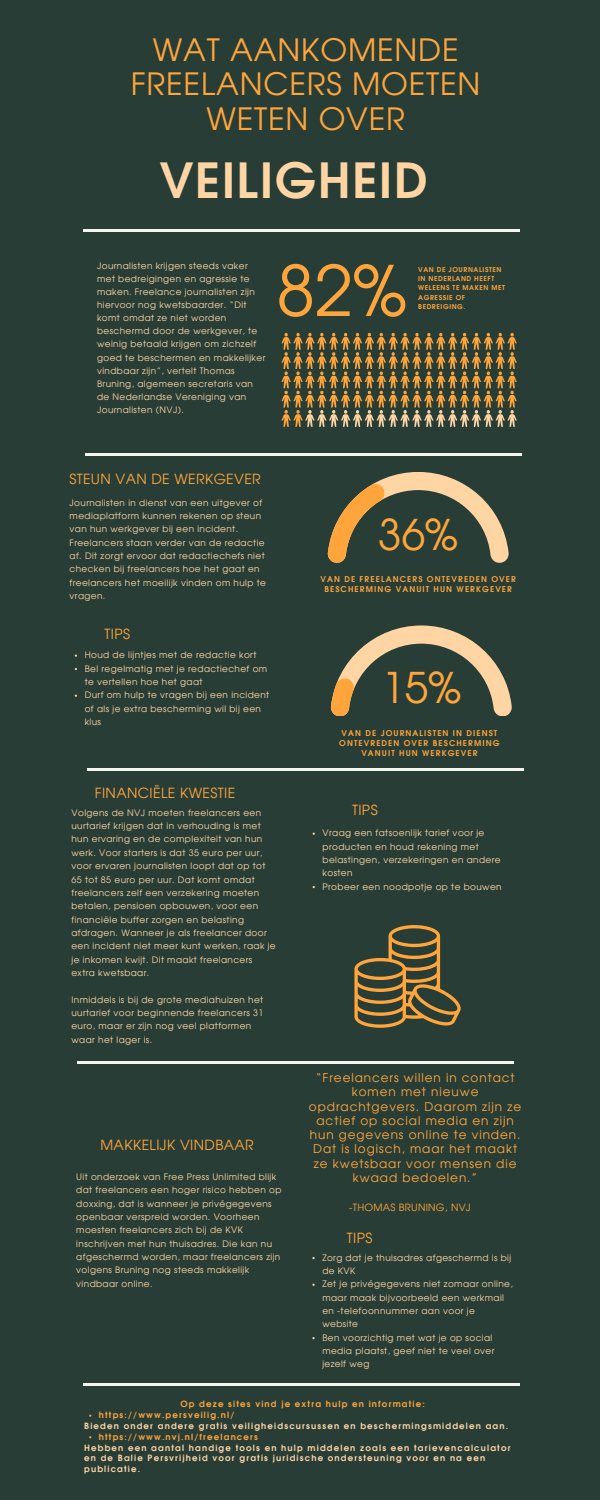
<style>
.page{position:relative;width:600px;height:1500px;background:#283d36}
.page>*{position:absolute;margin:0;border:0;box-sizing:border-box;transform-origin:0 0}
.t1{font:69.4px "Evolventa";color:#ffa53b}
.t2{font:700 48.5px "Evolventa";letter-spacing:.03em;color:#ffd5a4}
.t3{font:42.4px "Evolventa";color:#ffa53b}
.t4{font:30.8px/34.5px "Evolventa";letter-spacing:.03em;color:#ffa53b;text-align:center}
.t5{font:14px "Evolventa";letter-spacing:.03em;color:#ffa53b}
.t6{font:12px/14.2px "Evolventa";letter-spacing:.08em;color:#ffa53b;text-align:center}
.t7{font:10px "Evolventa";letter-spacing:.03em;color:#ffa53b}
.t8{font:8.9px/13.4px "Evolventa";letter-spacing:.045em;color:#ffd5a4}
.t9{font:700 8.6px/10.8px "Evolventa";letter-spacing:.135em;color:#ffd5a4}
.t10{font:700 8.6px "Evolventa";letter-spacing:.135em;color:#ffa53b}
.t11{font:700 8px/10.1px "Evolventa";letter-spacing:.135em;color:#ffa53b;text-align:center}
.t12{font:700 6.7px/9.1px "Evolventa";letter-spacing:.08em;color:#ffa53b}
</style>
<div class="page">
<hr style="left:83px;top:229px;width:437px;height:2px;background:#f5f5ef">
<hr style="left:85px;top:453px;width:437px;height:2px;background:#f5f5ef">
<hr style="left:87px;top:768px;width:437px;height:3px;background:#f5f5ef">
<svg style="left:331px;top:625px;width:181px;height:91px"></svg>
<svg style="left:328px;top:472px;width:181px;height:91px"></svg>
<hr style="left:77px;top:1062px;width:437px;height:2px;background:#f5f5ef">
<svg style="left:281px;top:333px;width:57px;height:17px"></svg>
<svg style="left:305px;top:410px;width:57px;height:17px"></svg>
<hr style="left:84px;top:1383px;width:436px;height:2px;background:#f5f5ef">
<svg style="left:354px;top:925px;width:107px;height:103px"></svg>
<p class="t4" style="left:131px;top:34px;width:351px">WAT AANKOMENDE<br>FREELANCERS MOETEN<br>WETEN OVER</p>
<p class="t2" style="left:160px;top:159px;width:269px">VEILIGHEID</p>
<p class="t8" style="left:97px;top:260px;width:170px;line-height:13.1px">Journalisten krijgen steeds vaker met bedreigingen en agressie te maken. Freelance journalisten zijn hiervoor nog kwetsbaarder. “Dit komt omdat ze niet worden beschermd door de werkgever, te weinig betaald krijgen om zichzelf goed te beschermen en makkelijker vindbaar zijn”, vertelt Thomas<br>Bruning, algemeen secretaris van de Nederlandse Vereniging van<br>Journalisten (NVJ).</p>
<p class="t1" style="left:276px;top:261px;width:132px">82%</p>
<p class="t12" style="left:418px;top:266px;width:88px">VAN DE JOURNALISTEN<br>IN NEDERLAND HEEFT<br>WELEENS TE MAKEN MET<br>AGRESSIE OF<br>BEDREIGING.</p>
<p class="t5" style="left:69px;top:473px;width:193px">STEUN VAN DE WERKGEVER</p>
<p class="t8" style="left:70px;top:496px;width:198px">Journalisten in dienst van een uitgever of mediaplatform kunnen rekenen op steun van hun werkgever bij een incident.<br>Freelancers staan verder van de redactie af. Dit zorgt ervoor dat redactiechefs niet checken bij freelancers hoe het gaat en freelancers het moeilijk vinden om hulp te vragen.</p>
<p class="t5" style="left:105px;top:628px;width:27px">TIPS</p>
<p class="t8" style="left:85px;top:649px;width:173px">Houd de lijntjes met de redactie kort</p>
<p class="t8" style="left:85px;top:662px;width:184px">Bel regelmatig met je redactiechef om te vertellen hoe het gaat</p>
<p class="t8" style="left:85px;top:689px;width:186px">Durf om hulp te vragen bij een incident of als je extra bescherming wil bij een klus</p>
<p class="t5" style="left:95px;top:787px;width:142px">FINANCIËLE KWESTIE</p>
<p class="t8" style="left:71px;top:806px;width:206px">Volgens de NVJ moeten freelancers een uurtarief krijgen dat in verhouding is met hun ervaring en de complexiteit van hun werk. Voor starters is dat 35 euro per uur, voor ervaren journalisten loopt dat op tot 65 tot 85 euro per uur. Dat komt omdat freelancers zelf een verzekering moeten betalen, pensioen opbouwen, voor een financiële buffer zorgen en belasting afdragen. Wanneer je als freelancer door een incident niet meer kunt werken, raak je je inkomen kwijt. Dit maakt freelancers extra kwetsbaar.</p>
<p class="t8" style="left:71px;top:993px;width:194px">Inmiddels is bij de grote mediahuizen het uurtarief voor beginnende freelancers 31 euro, maar er zijn nog veel platformen waar het lager is.</p>
<p class="t5" style="left:100px;top:1139px;width:155px">MAKKELIJK VINDBAAR</p>
<p class="t8" style="left:76px;top:1170px;width:207px">Uit onderzoek van Free Press Unlimited blijk dat freelancers een hoger risico hebben op doxxing, dat is wanneer je privégegevens openbaar verspreid worden. Voorheen moesten freelancers zich bij de KVK inschrijven met hun thuisadres. Die kan nu afgeschermd worden, maar freelancers zijn volgens Bruning nog steeds makkelijk vindbaar online.</p>
<p class="t3" style="left:378px;top:516px;width:81px">36%</p>
<p class="t11" style="left:320px;top:575px;width:197px">VAN DE FREELANCERS ONTEVREDEN OVER<br>BESCHERMING VANUIT HUN WERKGEVER</p>
<p class="t3" style="left:381px;top:669px;width:81px">15%</p>
<p class="t11" style="left:339px;top:728px;width:162px">VAN DE JOURNALISTEN IN DIENST<br>ONTEVREDEN OVER BESCHERMING<br>VANUIT HUN WERKGEVER</p>
<p class="t5" style="left:352px;top:803px;width:27px">TIPS</p>
<p class="t8" style="left:323px;top:827px;width:180px">Vraag een fatsoenlijk tarief voor je producten en houd rekening met belastingen, verzekeringen en andere kosten</p>
<p class="t8" style="left:323px;top:880px;width:181px">Probeer een noodpotje op te bouwen</p>
<p class="t6" style="left:309px;top:1072px;width:214px">“Freelancers willen in contact komen met nieuwe opdrachtgevers. Daarom zijn ze actief op social media en zijn hun gegevens online te vinden.<br>Dat is logisch, maar het maakt ze kwetsbaar voor mensen die kwaad bedoelen.”</p>
<p class="t7" style="left:349px;top:1203px;width:123px">-THOMAS BRUNING, NVJ</p>
<p class="t5" style="left:347px;top:1232px;width:27px">TIPS</p>
<p class="t8" style="left:322px;top:1251px;width:190px">Zorg dat je thuisadres afgeschermd is bij de KVK</p>
<p class="t8" style="left:322px;top:1278px;width:192px">Zet je privégegevens niet zomaar online, maar maak bijvoorbeeld een werkmail en -telefoonnummer aan voor je<br>website</p>
<p class="t8" style="left:322px;top:1331px;width:174px">Ben voorzichtig met wat je op social media plaatst, geef niet te veel over jezelf weg</p>
<p class="t10" style="left:180px;top:1401px;width:246px">Op deze sites vind je extra hulp en informatie:</p>
<p class="t9" style="left:84px;top:1421px;width:426px">Bieden onder andere gratis veiligheidscursussen en beschermingsmiddelen aan.</p>
<p class="t9" style="left:84px;top:1443px;width:428px">Hebben een aantal handige tools en hulp middelen zoals een tarievencalculator en de Balie Persvrijheid voor gratis juridische ondersteuning voor en na een publicatie.</p>
<p class="t10" style="left:99px;top:1411px;width:137px">https://www.persveilig.nl/</p>
<p class="t10" style="left:99px;top:1433px;width:161px">https://www.nvj.nl/freelancers</p>
</div>
